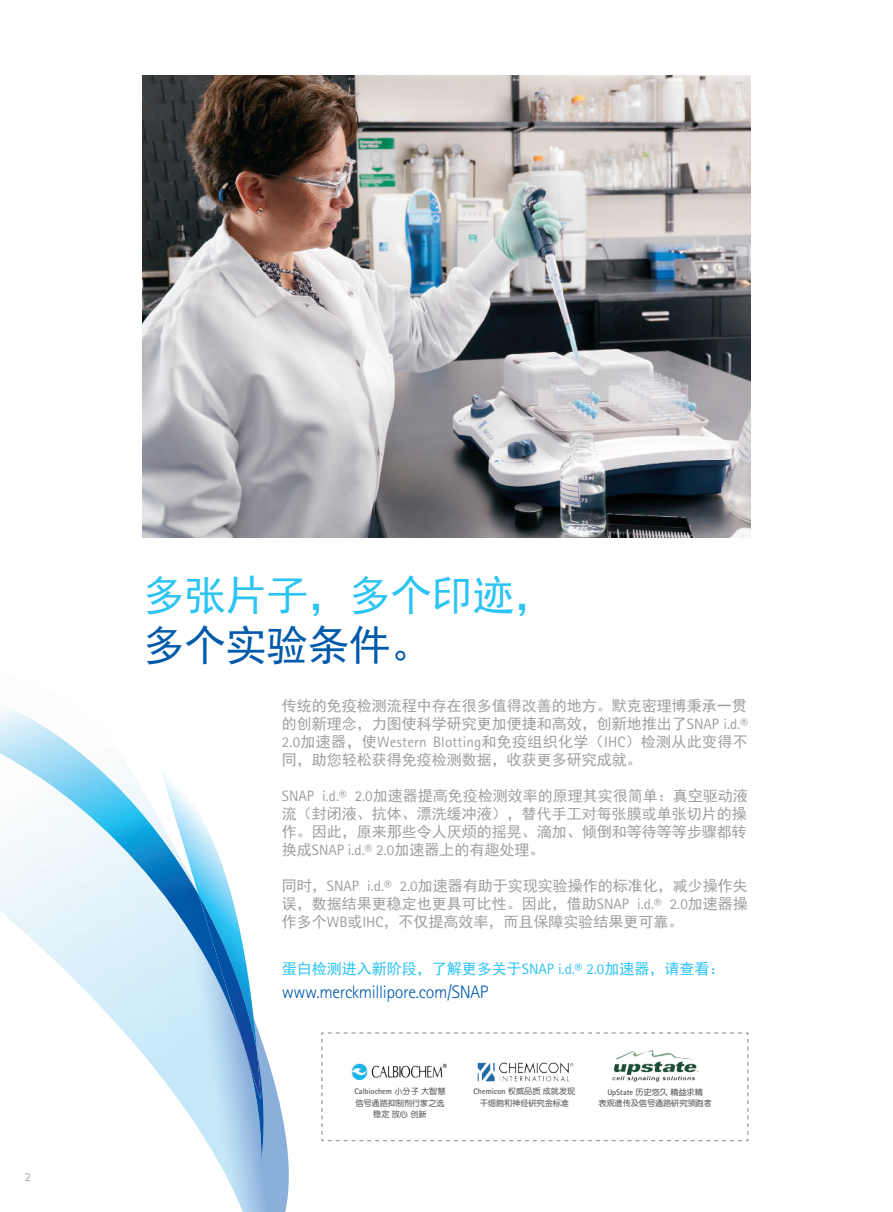
<style>
.page{position:relative;width:893px;height:1212px;background:#fff}
.page>*{position:absolute;margin:0;border:0;box-sizing:border-box;transform-origin:0 0}
.t1{font:42px "Sim Hei";letter-spacing:-.02em;color:#2bc4f3}
.t2{font:42px "Sim Hei";letter-spacing:-.02em;color:#015aaa}
.t3{font:300 18px "Rotis Sans Serif Std";letter-spacing:-.015em;color:#015aaa}
.t4{font:15px/18px "Sim Hei";color:#9d9fa2;text-align:justify}
.t5{font:15px "Rotis Sans Serif Std";letter-spacing:.01em;color:#9d9fa2}
.t6{font:15px "Sim Hei";color:#2bc4f3}
.t7{font:12px "Rotis Sans Serif Std";color:#a0a1a5}
.t8{font:8.1px/11.4px "FZY3 K GBK1 0";color:#57585a;text-align:center}
.t9{font:700 8.1px "Rotis Sans Serif Std";color:#57585a}
.s1{font-family:"Rotis Sans Serif Std"}
.s2{font-family:"Sim Hei"}
.s3{color:#fff}
.s4{font-family:"FZY3 K GBK1 0";font-weight:400}
.s5{font-family:"Rotis Sans Serif Std";font-weight:700}
</style>
<div class="page">
<img style="left:217px;top:1048px;width:72px;height:164px">
<img style="left:0;top:709px;width:264px;height:450px">
<img style="left:198px;top:895px;width:63px;height:205px">
<img style="left:143px;top:76px;width:607px;height:462px">
<svg style="left:321px;top:1032px;width:428px;height:110px"></svg>
<p class="t7" style="left:25px;top:1169px;width:7px">2</p>
<h1 class="t1" style="left:143px;top:574px;width:414px">多张片子，多个印迹，</h1>
<h1 class="t2" style="left:143px;top:624px;width:291px">多个实验条件。</h1>
<p class="t4" style="left:282px;top:697px;width:467px">传统的免疫检测流程中存在很多值得改善的地方。默克密理博秉承一贯的创新理念，力图使科学研究更加便捷和高效，创新地推出了<span class="s1">SNAP i.d.®</span></p>
<p class="t5" style="left:282px;top:733px;width:467px">2.0<span class="s2">加速器，使</span>Western<span class="s3">-</span>Blotting<span class="s2">和免疫组织化学（</span>IHC<span class="s2">）检测从此变得不</span></p>
<p class="t4" style="left:282px;top:751px;width:361px">同，助您轻松获得免疫检测数据，收获更多研究成就。</p>
<p class="t4" style="left:282px;top:787px;width:467px"><span class="s1">SNAP i.d.® 2.0</span>加速器提高免疫检测效率的原理其实很简单：真空驱动液流（封闭液、抗体、漂洗缓冲液），替代手工对每张膜或单张切片的操作。因此，原来那些令人厌烦的摇晃、滴加、倾倒和等待等等步骤都转换成<span class="s1">SNAP i.d.® 2.0</span>加速器上的有趣处理。</p>
<p class="t4" style="left:282px;top:877px;width:467px">同时，<span class="s1">SNAP i.d.® 2.0</span>加速器有助于实现实验操作的标准化，减少操作失误，数据结果更稳定也更具可比性。因此，借助<span class="s1">SNAP i.d.® 2.0</span>加速器操作多个<span class="s1">WB</span>或<span class="s1">IHC</span>，不仅提高效率，而且保障实验结果更可靠。</p>
<p class="t6" style="left:282px;top:961px;width:444px">蛋白检测进入新阶段，了解更多关于<span class="s1">SNAP i.d.® 2.0</span>加速器，请查看：</p>
<p class="t3" style="left:282px;top:982px;width:208px">www.merckmillipore.com/SNAP</p>
<p class="t9" style="left:354px;top:1086px;width:93px">Calbiochem <span class="s4">小分子大智慧</span></p>
<p class="t8" style="left:355px;top:1097px;width:91px">信号通路抑制剂行家之选稳定放心创新</p>
<p class="t9" style="left:473px;top:1086px;width:103px">Chemicon <span class="s4">权威品质成就发现</span></p>
<p class="t8" style="left:480px;top:1097px;width:91px">干细胞和神经研究金标准</p>
<p class="t8" style="left:598px;top:1087px;width:115px"><span class="s5">UpState</span> 历史悠久精益求精<br>表观遗传及信号通路研究领跑者</p>
</div>
